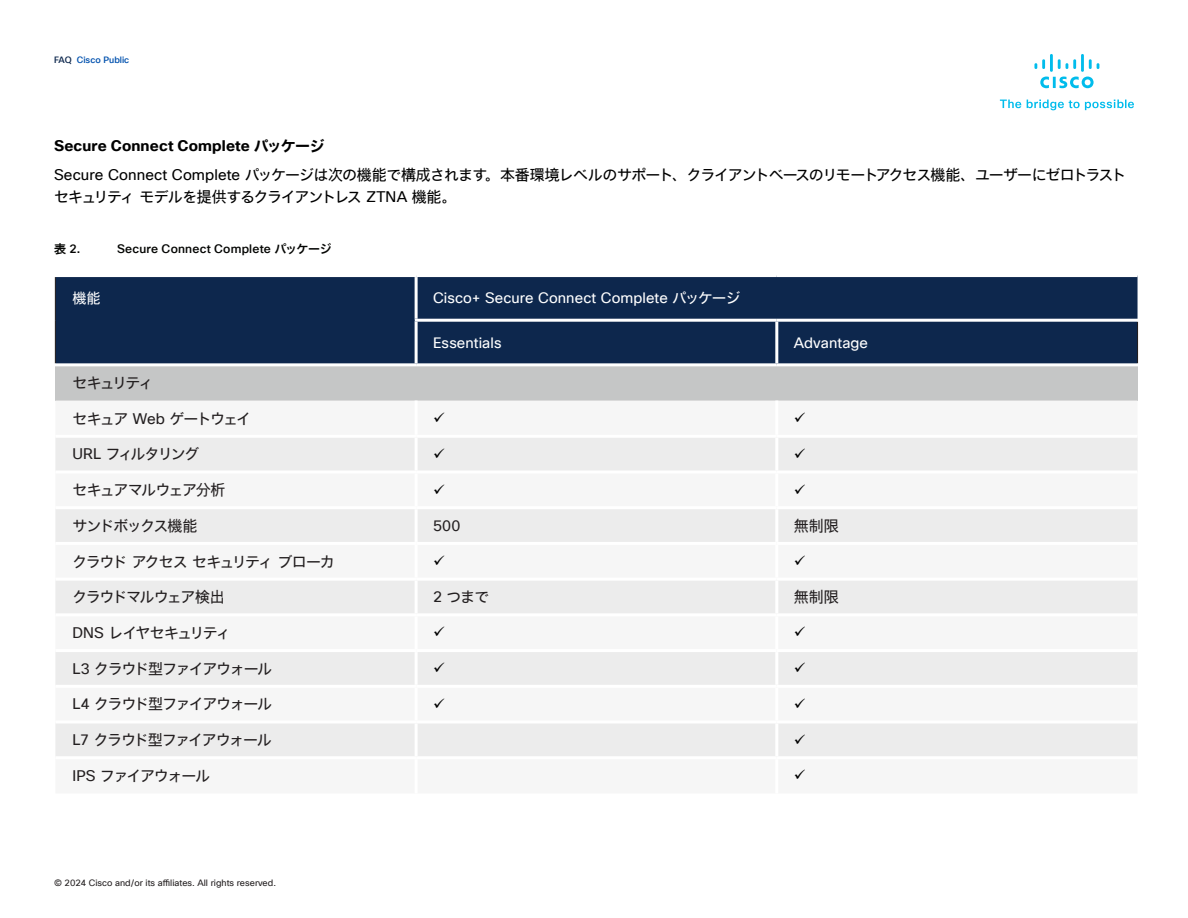
<style>
.page{position:relative;width:1188px;height:918px;background:#fff}
.page>*{position:absolute;margin:0;border:0;box-sizing:border-box;transform-origin:0 0}
.Paragraph_Style78{font:15px "Cisco Sans JPN";letter-spacing:-.09em;color:#231f20}
.Paragraph_Style1{font:15px/22.5px "Cisco Sans JPN";letter-spacing:-.07em;color:#000}
.Paragraph_Style3{font:700 15px "Cisco Sans TT";letter-spacing:.01em;color:#000}
.Paragraph_Style78-2{font:15px "Cisco Sans JPN";letter-spacing:-.115em;color:#231f20}
.Paragraph_Style78-3{font:15px "Cisco Sans JPN";letter-spacing:-.135em;color:#231f20}
.Paragraph_Style78-4{font:15px "Cisco Sans TT";color:#231f20}
.Paragraph_Style1-2{font:14.7px "Cisco Sans TT";letter-spacing:.005em;color:#fff}
.Paragraph_Style1-3{font:14.1px "Cisco Sans JPN";color:#fff}
.Paragraph_Style2{font:500 12px "Cisco Sans TT";letter-spacing:.015em;color:#040503}
.t1{font:9px "Cisco Sans TT";color:#231f20}
.t2{font:500 9px "Cisco Sans TT";color:#0051ae}
.s1{color:#0d274d}
.s2{font-family:"Cisco Sans JPN Bold";font-weight:400}
.s3{font-family:"Cisco Sans TT"}
.s4{font-family:"Cisco Sans JPN Medium";font-weight:400}
.s5{font-family:"Cisco Sans JPN"}
</style>
<div class="page">
<svg style="left:1000px;top:100px;width:21px;height:8px"></svg>
<svg style="left:1027px;top:100px;width:107px;height:10px"></svg>
<svg style="left:1034px;top:54px;width:65px;height:34px"></svg>
<div style="left:56px;top:277px;width:1082px;height:86px;background:#0d274d"></div>
<div style="left:55px;top:365px;width:1083px;height:36px;background:#c5c6c6"></div>
<svg style="left:55px;top:438px;width:1083px;height:318px;fill:#ececec"></svg>
<hr style="left:55px;top:613px;width:361px;height:3px;background:#fff">
<hr style="left:416px;top:613px;width:361px;height:3px;background:#fff">
<hr style="left:777px;top:613px;width:361px;height:3px;background:#fff">
<hr style="left:55px;top:649px;width:361px;height:3px;background:#fff">
<hr style="left:55px;top:685px;width:361px;height:3px;background:#fff">
<hr style="left:55px;top:471px;width:361px;height:3px;background:#fff">
<hr style="left:416px;top:471px;width:361px;height:3px;background:#fff">
<hr style="left:777px;top:471px;width:361px;height:3px;background:#fff">
<hr style="left:55px;top:506px;width:361px;height:3px;background:#fff">
<hr style="left:416px;top:506px;width:361px;height:3px;background:#fff">
<hr style="left:777px;top:506px;width:361px;height:3px;background:#fff">
<hr style="left:55px;top:542px;width:361px;height:3px;background:#fff">
<hr style="left:416px;top:542px;width:361px;height:3px;background:#fff">
<hr style="left:777px;top:542px;width:361px;height:3px;background:#fff">
<hr style="left:55px;top:578px;width:361px;height:3px;background:#fff">
<hr style="left:416px;top:578px;width:361px;height:3px;background:#fff">
<hr style="left:777px;top:578px;width:361px;height:3px;background:#fff">
<hr style="left:416px;top:649px;width:361px;height:3px;background:#fff">
<hr style="left:777px;top:649px;width:361px;height:3px;background:#fff">
<hr style="left:416px;top:685px;width:361px;height:3px;background:#fff">
<hr style="left:777px;top:685px;width:361px;height:3px;background:#fff">
<hr style="left:55px;top:721px;width:361px;height:3px;background:#fff">
<hr style="left:416px;top:721px;width:361px;height:3px;background:#fff">
<hr style="left:777px;top:721px;width:361px;height:3px;background:#fff">
<hr style="left:415px;top:438px;width:3px;height:33px;background:#fff">
<hr style="left:775px;top:438px;width:3px;height:33px;background:#fff">
<hr style="left:415px;top:474px;width:3px;height:32px;background:#fff">
<hr style="left:775px;top:474px;width:3px;height:32px;background:#fff">
<hr style="left:415px;top:509px;width:3px;height:33px;background:#fff">
<hr style="left:775px;top:509px;width:3px;height:33px;background:#fff">
<hr style="left:415px;top:545px;width:3px;height:33px;background:#fff">
<hr style="left:775px;top:545px;width:3px;height:33px;background:#fff">
<hr style="left:415px;top:581px;width:3px;height:32px;background:#fff">
<hr style="left:775px;top:581px;width:3px;height:32px;background:#fff">
<hr style="left:415px;top:616px;width:3px;height:33px;background:#fff">
<hr style="left:775px;top:616px;width:3px;height:33px;background:#fff">
<hr style="left:415px;top:652px;width:3px;height:33px;background:#fff">
<hr style="left:775px;top:652px;width:3px;height:33px;background:#fff">
<hr style="left:415px;top:688px;width:3px;height:33px;background:#fff">
<hr style="left:775px;top:688px;width:3px;height:33px;background:#fff">
<hr style="left:415px;top:724px;width:3px;height:32px;background:#fff">
<hr style="left:775px;top:724px;width:3px;height:32px;background:#fff">
<hr style="left:1137px;top:322px;width:1px;height:41px;background:#231f20">
<hr style="left:55px;top:277px;width:1px;height:43px;background:#231f20">
<hr style="left:55px;top:320px;width:1px;height:43px;background:#231f20">
<hr style="left:55px;top:363px;width:361px;height:3px;background:#fff">
<hr style="left:416px;top:363px;width:361px;height:3px;background:#fff">
<hr style="left:777px;top:363px;width:361px;height:3px;background:#fff">
<hr style="left:415px;top:277px;width:3px;height:42px;background:#fff">
<hr style="left:415px;top:319px;width:362px;height:3px;background:#fff">
<hr style="left:415px;top:322px;width:3px;height:41px;background:#fff">
<hr style="left:777px;top:319px;width:361px;height:3px;background:#fff">
<hr style="left:775px;top:322px;width:3px;height:41px;background:#fff">
<hr style="left:56px;top:320px;width:359px;height:1px;background:#0d274d">
<svg style="left:434px;top:448px;width:10px;height:10px"></svg>
<svg style="left:795px;top:448px;width:10px;height:10px"></svg>
<svg style="left:434px;top:484px;width:10px;height:10px"></svg>
<svg style="left:795px;top:484px;width:10px;height:10px"></svg>
<svg style="left:434px;top:555px;width:10px;height:10px"></svg>
<svg style="left:795px;top:555px;width:10px;height:10px"></svg>
<svg style="left:434px;top:627px;width:10px;height:10px"></svg>
<svg style="left:795px;top:627px;width:10px;height:10px"></svg>
<svg style="left:434px;top:662px;width:10px;height:10px"></svg>
<svg style="left:795px;top:662px;width:10px;height:10px"></svg>
<svg style="left:434px;top:698px;width:10px;height:10px"></svg>
<svg style="left:795px;top:698px;width:10px;height:10px"></svg>
<svg style="left:795px;top:734px;width:10px;height:10px"></svg>
<p class="t2" style="left:54px;top:54px;width:77px"><span class="s1">FAQ</span> Cisco Public</p>
<p class="Paragraph_Style3" style="left:54px;top:136px;width:272px">Secure Connect Complete <span class="s2">パッケージ</span></p>
<p class="Paragraph_Style1" style="left:54px;top:163px;width:1074px"><span class="s3">Secure Connect Complete</span> パッケージは次の機能で構成されます。本番環境レベルのサポート、クライアントベースのリモートアクセス機能、ユーザーにゼロトラストセキュリティモデルを提供するクライアントレス <span class="s3">ZTNA</span> 機能。</p>
<p class="Paragraph_Style2" style="left:54px;top:241px;width:28px"><span class="s4">表</span> 2.</p>
<p class="Paragraph_Style2" style="left:117px;top:241px;width:216px">Secure Connect Complete <span class="s4">パッケージ</span></p>
<p class="Paragraph_Style1-3" style="left:72px;top:288px;width:30px">機能</p>
<p class="Paragraph_Style1-2" style="left:433px;top:288px;width:309px">Cisco+ Secure Connect Complete <span class="s5">パッケージ</span></p>
<p class="Paragraph_Style1-2" style="left:433px;top:333px;width:70px">Essentials</p>
<p class="Paragraph_Style1-2" style="left:794px;top:333px;width:76px">Advantage</p>
<p class="Paragraph_Style78" style="left:72px;top:372px;width:82px">セキュリティ</p>
<p class="Paragraph_Style78-2" style="left:72px;top:408px;width:180px">セキュア <span class="s3">Web</span> ゲートウェイ</p>
<p class="Paragraph_Style78-3" style="left:72px;top:444px;width:129px"><span class="s3">URL</span> フィルタリング</p>
<p class="Paragraph_Style78" style="left:72px;top:479px;width:155px">セキュアマルウェア分析</p>
<p class="Paragraph_Style78" style="left:72px;top:515px;width:126px">サンドボックス機能</p>
<p class="Paragraph_Style78-4" style="left:433px;top:516px;width:29px">500</p>
<p class="Paragraph_Style78" style="left:794px;top:515px;width:46px">無制限</p>
<p class="Paragraph_Style78" style="left:72px;top:551px;width:264px">クラウドアクセスセキュリティブローカ</p>
<p class="Paragraph_Style78" style="left:72px;top:586px;width:154px">クラウドマルウェア検出</p>
<p class="Paragraph_Style78" style="left:433px;top:586px;width:58px"><span class="s3">2</span> つまで</p>
<p class="Paragraph_Style78" style="left:794px;top:586px;width:46px">無制限</p>
<p class="Paragraph_Style78-2" style="left:72px;top:622px;width:160px"><span class="s3">DNS</span> レイヤセキュリティ</p>
<p class="Paragraph_Style78" style="left:72px;top:658px;width:201px"><span class="s3">L3</span> クラウド型ファイアウォール</p>
<p class="Paragraph_Style78" style="left:72px;top:694px;width:201px"><span class="s3">L4</span> クラウド型ファイアウォール</p>
<p class="Paragraph_Style78" style="left:72px;top:729px;width:201px"><span class="s3">L7</span> クラウド型ファイアウォール</p>
<p class="Paragraph_Style78" style="left:72px;top:765px;width:139px"><span class="s3">IPS</span> ファイアウォール</p>
<p class="t1" style="left:54px;top:877px;width:224px">© 2024 Cisco and/or its affiliates. All rights reserved.</p>
</div>
